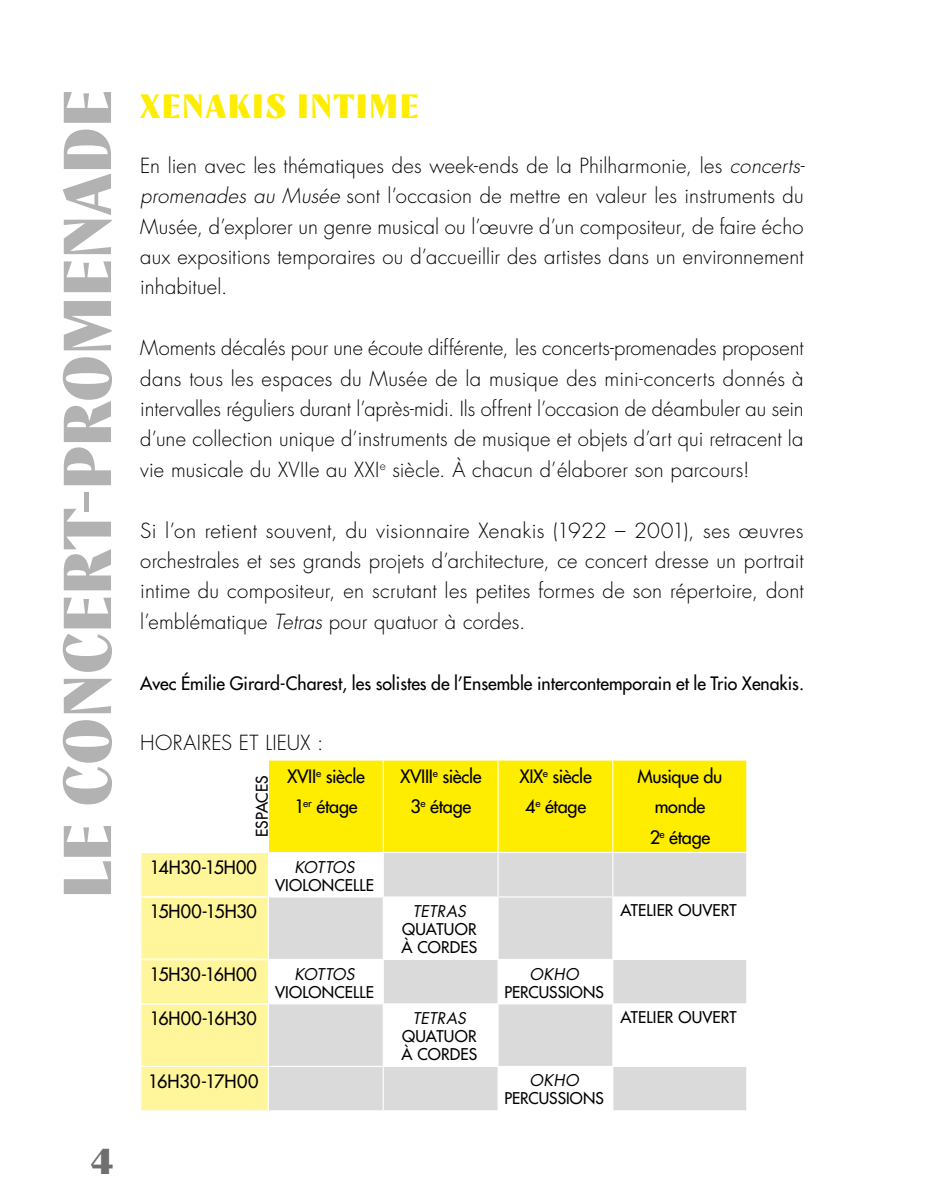
<style>
.page{position:relative;width:944px;height:1200px;background:#fff}
.page>*{position:absolute;margin:0;border:0;box-sizing:border-box;transform-origin:0 0}
.t1{font:900 67.5px "TT Nooks Script";letter-spacing:-.005em;color:#b3b2b2}
.t2{font:900 36px "TT Nooks Script";color:#706f6f}
._02_00_TITRE_NIV1{font:900 33.75px "TT Nooks Script";letter-spacing:.045em;color:#ffed00}
._02_02_TEXTE_COURANT{font:300 20.25px/30.4px "Futura Std";letter-spacing:.01em;color:#000;text-align:justify}
._02_03_DISTRIBUTION{font:500 18px "Futura Std";color:#000}
._05_02_TETIERE_TABLE{font:500 18px/30.4px "Futura Std";letter-spacing:-.015em;color:#000;text-align:center}
._05_00_HORAIRE_TABLE{font:500 18px "Futura Std";letter-spacing:-.005em;color:#000}
._05_01_TEXTE_TABLEAU{font:500 15.75px/18px "Futura Std";letter-spacing:.005em;color:#000}
._05_01_TEXTE_TABLEAU-2{font:italic 15.75px "Futura LTW1 G";letter-spacing:.02em;color:#000}
.s1{font-family:"Futura LTW1 G";font-style:italic}
</style>
<div class="page">
<svg style="left:141px;top:760px;width:605px;height:349px;background:#fff25d"></svg>
<svg style="left:268px;top:852px;width:478px;height:257px;fill:#dadada"></svg>
<hr style="left:383px;top:760px;width:1px;height:91px;background:#fff">
<hr style="left:497px;top:760px;width:2px;height:91px;background:#fff">
<hr style="left:612px;top:760px;width:1px;height:91px;background:#fff">
<hr style="left:268px;top:760px;width:1px;height:91px;background:#fff">
<hr style="left:141px;top:895px;width:127px;height:2px;background:#fff">
<hr style="left:141px;top:958px;width:127px;height:2px;background:#fff">
<hr style="left:141px;top:1002px;width:127px;height:2px;background:#fff">
<hr style="left:140px;top:851px;width:129px;height:1px;background:#fff">
<hr style="left:269px;top:851px;width:114px;height:1px;background:#fff">
<hr style="left:383px;top:851px;width:115px;height:1px;background:#fff">
<hr style="left:383px;top:852px;width:1px;height:44px;background:#fff">
<hr style="left:498px;top:851px;width:115px;height:1px;background:#fff">
<hr style="left:497px;top:852px;width:2px;height:44px;background:#fff">
<hr style="left:613px;top:851px;width:134px;height:1px;background:#fff">
<hr style="left:612px;top:852px;width:1px;height:44px;background:#fff">
<hr style="left:383px;top:896px;width:115px;height:1px;background:#fff">
<hr style="left:268px;top:852px;width:1px;height:43px;background:#fff">
<hr style="left:268px;top:960px;width:1px;height:42px;background:#fff">
<hr style="left:268px;top:896px;width:115px;height:1px;background:#fff">
<hr style="left:268px;top:897px;width:1px;height:61px;background:#fff">
<hr style="left:383px;top:897px;width:1px;height:61px;background:#fff">
<hr style="left:268px;top:958px;width:115px;height:1px;background:#fff">
<hr style="left:498px;top:896px;width:115px;height:1px;background:#fff">
<hr style="left:497px;top:897px;width:2px;height:61px;background:#fff">
<hr style="left:613px;top:896px;width:134px;height:1px;background:#fff">
<hr style="left:612px;top:897px;width:1px;height:61px;background:#fff">
<hr style="left:498px;top:958px;width:115px;height:1px;background:#fff">
<hr style="left:498px;top:1065px;width:115px;height:1px;background:#fff">
<hr style="left:383px;top:958px;width:115px;height:1px;background:#fff">
<hr style="left:383px;top:959px;width:1px;height:44px;background:#fff">
<hr style="left:497px;top:959px;width:2px;height:44px;background:#fff">
<hr style="left:383px;top:1003px;width:115px;height:1px;background:#fff">
<hr style="left:140px;top:1065px;width:128px;height:1px;background:#fff">
<hr style="left:268px;top:1003px;width:115px;height:1px;background:#fff">
<hr style="left:268px;top:1004px;width:1px;height:61px;background:#fff">
<hr style="left:383px;top:1004px;width:1px;height:61px;background:#fff">
<hr style="left:268px;top:1065px;width:115px;height:1px;background:#fff">
<hr style="left:268px;top:1066px;width:1px;height:43px;background:#fff">
<hr style="left:498px;top:1003px;width:115px;height:1px;background:#fff">
<hr style="left:497px;top:1004px;width:2px;height:61px;background:#fff">
<hr style="left:612px;top:1004px;width:1px;height:61px;background:#fff">
<hr style="left:613px;top:958px;width:134px;height:1px;background:#fff">
<hr style="left:612px;top:959px;width:1px;height:44px;background:#fff">
<hr style="left:613px;top:1003px;width:134px;height:1px;background:#fff">
<hr style="left:383px;top:1065px;width:115px;height:1px;background:#fff">
<hr style="left:383px;top:1066px;width:1px;height:43px;background:#fff">
<hr style="left:497px;top:1066px;width:2px;height:43px;background:#fff">
<hr style="left:613px;top:1065px;width:134px;height:1px;background:#fff">
<hr style="left:612px;top:1066px;width:1px;height:43px;background:#fff">
<h1 class="t1" style="left:45px;top:898px;width:810px;rotate:-90deg">LE CONCERT-PROMENADE</h1>
<h2 class="t2" style="left:91px;top:1138px;width:23px">4</h2>
<h1 class="_02_00_TITRE_NIV1" style="left:140px;top:85px;width:280px">XENAKIS INTIME</h1>
<p class="_02_02_TEXTE_COURANT" style="left:140px;top:151px;width:666px">En lien avec les thématiques des week-ends de la Philharmonie, les <span class="s1">concerts&shy;promenades au Musée</span> sont l’occasion de mettre en valeur les instruments du Musée, d’explorer un genre musical ou l’œuvre d’un compositeur, de faire écho aux expositions temporaires ou d’accueillir des artistes dans un environnement inhabituel.</p>
<p class="_02_02_TEXTE_COURANT" style="left:140px;top:333px;width:665px">Moments décalés pour une écoute différente, les concerts-promenades proposent dans tous les espaces du Musée de la musique des mini-concerts donnés à intervalles réguliers durant l’après-midi. Ils offrent l’occasion de déambuler au sein d’une collection unique d’instruments de musique et objets d’art qui retracent la vie musicale du XVIIe au XXI<sup>e</sup> siècle. À chacun d’élaborer son parcours!</p>
<p class="_02_02_TEXTE_COURANT" style="left:140px;top:515px;width:665px">Si l’on retient souvent, du visionnaire Xenakis (1922 – 2001), ses œuvres orchestrales et ses grands projets d’architecture, ce concert dresse un portrait intime du compositeur, en scrutant les petites formes de son répertoire, dont l’emblématique <span class="s1">Tetras</span> pour quatuor à cordes.</p>
<p class="_02_03_DISTRIBUTION" style="left:140px;top:671px;width:665px">Avec Émilie Girard-Charest, les solistes de l’Ensemble intercontemporain et le Trio Xenakis.</p>
<p class="_02_02_TEXTE_COURANT" style="left:140px;top:728px;width:185px">HORAIRES ET LIEUX :</p>
<p class="_05_01_TEXTE_TABLEAU" style="left:253px;top:836px;width:63px;rotate:-90deg">ESPACES</p>
<p class="_05_02_TETIERE_TABLE" style="left:287px;top:760px;width:79px">XVII<sup>e</sup> siècle</p>
<p class="_05_02_TETIERE_TABLE" style="left:294px;top:791px;width:65px">1<sup>er</sup> étage</p>
<p class="_05_02_TETIERE_TABLE" style="left:400px;top:760px;width:83px">XVIII<sup>e</sup> siècle</p>
<p class="_05_02_TETIERE_TABLE" style="left:410px;top:791px;width:62px">3<sup>e</sup> étage</p>
<p class="_05_00_HORAIRE_TABLE" style="left:150px;top:855px;width:109px">14H30-15H00</p>
<p class="_05_01_TEXTE_TABLEAU-2" style="left:294px;top:853px;width:62px">KOTTOS</p>
<p class="_05_01_TEXTE_TABLEAU" style="left:275px;top:875px;width:100px">VIOLONCELLE</p>
<p class="_05_00_HORAIRE_TABLE" style="left:150px;top:900px;width:109px">15H00-15H30</p>
<p class="_05_01_TEXTE_TABLEAU-2" style="left:413px;top:897px;width:55px">TETRAS</p>
<p class="_05_01_TEXTE_TABLEAU" style="left:402px;top:920px;width:77px">QUATUOR<br>À CORDES</p>
<p class="_05_00_HORAIRE_TABLE" style="left:150px;top:962px;width:109px">15H30-16H00</p>
<p class="_05_01_TEXTE_TABLEAU-2" style="left:294px;top:960px;width:62px">KOTTOS</p>
<p class="_05_01_TEXTE_TABLEAU" style="left:275px;top:982px;width:100px">VIOLONCELLE</p>
<p class="_05_00_HORAIRE_TABLE" style="left:150px;top:1006px;width:109px">16H00-16H30</p>
<p class="_05_01_TEXTE_TABLEAU-2" style="left:413px;top:1004px;width:55px">TETRAS</p>
<p class="_05_01_TEXTE_TABLEAU" style="left:402px;top:1026px;width:77px">QUATUOR<br>À CORDES</p>
<p class="_05_02_TETIERE_TABLE" style="left:520px;top:760px;width:74px">XIX<sup>e</sup> siècle</p>
<p class="_05_02_TETIERE_TABLE" style="left:525px;top:791px;width:62px">4<sup>e</sup> étage</p>
<p class="_05_01_TEXTE_TABLEAU-2" style="left:530px;top:960px;width:51px">OKHO</p>
<p class="_05_01_TEXTE_TABLEAU" style="left:504px;top:982px;width:101px">PERCUSSIONS</p>
<p class="_05_00_HORAIRE_TABLE" style="left:148px;top:1069px;width:112px">16H30-17H00</p>
<p class="_05_01_TEXTE_TABLEAU-2" style="left:530px;top:1067px;width:51px">OKHO</p>
<p class="_05_01_TEXTE_TABLEAU" style="left:504px;top:1089px;width:101px">PERCUSSIONS</p>
<p class="_05_02_TETIERE_TABLE" style="left:637px;top:760px;width:86px">Musique du monde</p>
<p class="_05_02_TETIERE_TABLE" style="left:650px;top:821px;width:62px">2<sup>e</sup> étage</p>
<p class="_05_01_TEXTE_TABLEAU" style="left:620px;top:901px;width:118px">ATELIER OUVERT</p>
<p class="_05_01_TEXTE_TABLEAU" style="left:620px;top:1008px;width:118px">ATELIER OUVERT</p>
</div>
